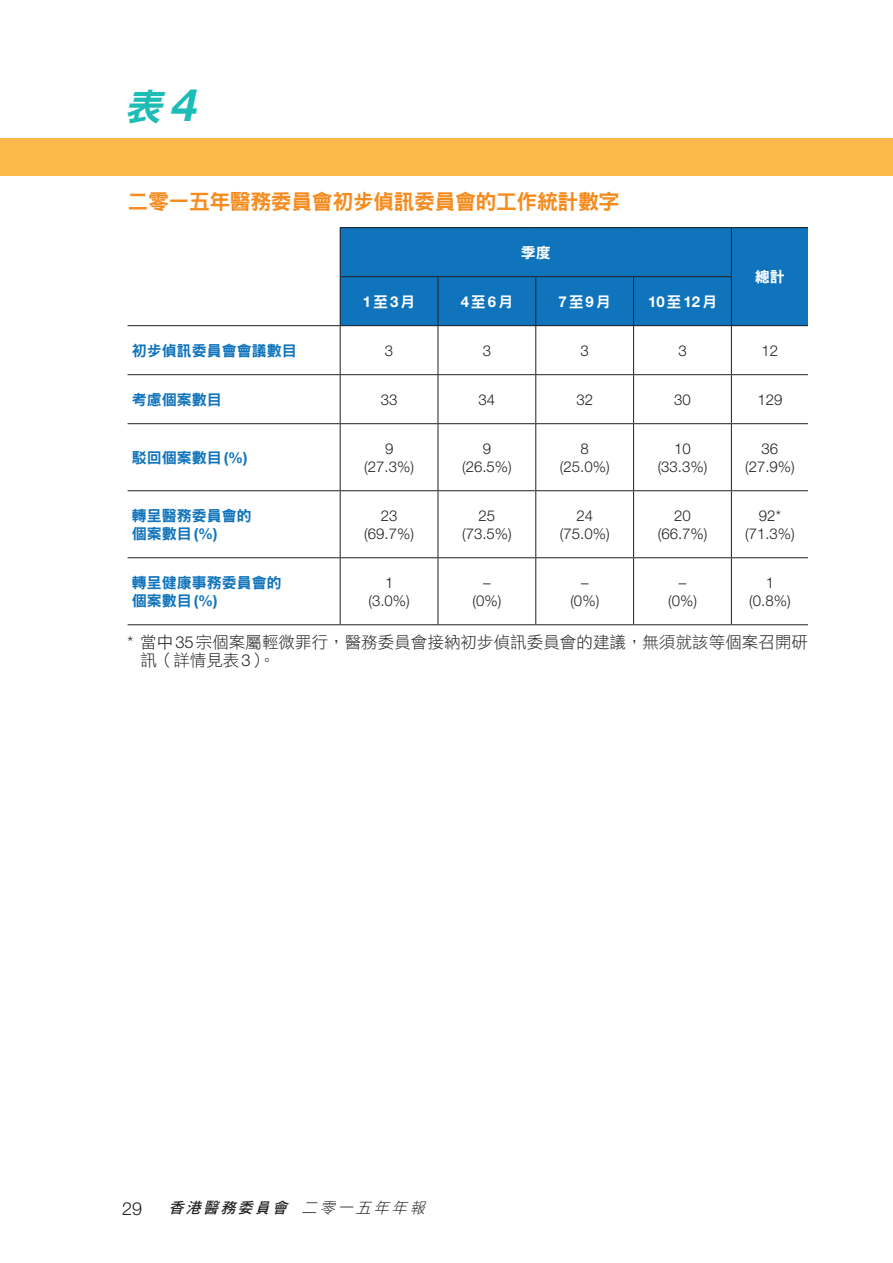
<style>
.page{position:relative;width:893px;height:1263px;background:#fff}
.page>*{position:absolute;margin:0;border:0;box-sizing:border-box;transform-origin:0 0}
.t1{font:italic 700 45px "Helvetica Neue LT Std";color:#1dbcb6}
.t2{font:italic 37.5px "DF Hei HK W9";color:#1dbcb6}
.t3{font:21px "DF Hei HK W9";letter-spacing:-.025em;color:#f68c1f}
.t4{font:300 18px "Helvetica Neue LT Std";color:#231f20}
.t5{font:16.5px/18px "DF Hei HK W3";letter-spacing:.005em;color:#231f20}
.t6{font:300 15px/18px "Helvetica Neue LT Std";color:#231f20;text-align:center}
.t7{font:15px/18px "DF Hei HK W9";color:#1074bc}
.t8{font:700 15px "Helvetica Neue LT Std";color:#fff}
.t9{font:italic 15px "DF Hei HK W3";color:#231f20}
.t10{font:italic 15px "DF Hei HK W7";color:#231f20}
.t11{font:15px "DF Hei HK W9";color:#fff}
.s1{font-family:"DF Hei HK W9";font-weight:400}
.s2{font-family:"Helvetica Neue LT Std";font-weight:700}
.s3{font-family:"Helvetica Neue LT Std";font-weight:300}
</style>
<div class="page">
<div style="left:340px;top:228px;width:391px;height:49px;background:#1074bc"></div>
<div style="left:731px;top:228px;width:77px;height:98px;background:#1074bc"></div>
<div style="left:340px;top:277px;width:98px;height:49px;background:#1074bc"></div>
<div style="left:438px;top:277px;width:98px;height:49px;background:#1074bc"></div>
<div style="left:536px;top:277px;width:98px;height:49px;background:#1074bc"></div>
<div style="left:634px;top:277px;width:97px;height:49px;background:#1074bc"></div>
<hr style="left:128px;top:374px;width:212px;height:1px;background:#231f20">
<hr style="left:340px;top:374px;width:98px;height:1px;background:#231f20">
<hr style="left:438px;top:374px;width:98px;height:1px;background:#231f20">
<hr style="left:536px;top:374px;width:98px;height:1px;background:#231f20">
<hr style="left:634px;top:374px;width:97px;height:1px;background:#231f20">
<hr style="left:731px;top:374px;width:77px;height:1px;background:#231f20">
<hr style="left:340px;top:228px;width:1px;height:48px;background:#231f20">
<hr style="left:340px;top:277px;width:1px;height:48px;background:#231f20">
<hr style="left:340px;top:326px;width:1px;height:48px;background:#231f20">
<hr style="left:340px;top:375px;width:1px;height:48px;background:#231f20">
<hr style="left:340px;top:276px;width:98px;height:1px;background:#231f20">
<hr style="left:438px;top:276px;width:98px;height:1px;background:#231f20">
<hr style="left:536px;top:276px;width:98px;height:1px;background:#231f20">
<hr style="left:634px;top:276px;width:98px;height:1px;background:#231f20">
<hr style="left:731px;top:228px;width:1px;height:48px;background:#231f20">
<hr style="left:731px;top:277px;width:1px;height:48px;background:#231f20">
<hr style="left:731px;top:326px;width:1px;height:48px;background:#231f20">
<hr style="left:731px;top:375px;width:1px;height:48px;background:#231f20">
<hr style="left:438px;top:277px;width:1px;height:48px;background:#231f20">
<hr style="left:535px;top:277px;width:1px;height:48px;background:#231f20">
<hr style="left:633px;top:277px;width:1px;height:48px;background:#231f20">
<hr style="left:438px;top:326px;width:1px;height:48px;background:#231f20">
<hr style="left:535px;top:326px;width:1px;height:48px;background:#231f20">
<hr style="left:633px;top:326px;width:1px;height:48px;background:#231f20">
<hr style="left:438px;top:375px;width:1px;height:48px;background:#231f20">
<hr style="left:535px;top:375px;width:1px;height:48px;background:#231f20">
<hr style="left:633px;top:375px;width:1px;height:48px;background:#231f20">
<hr style="left:128px;top:325px;width:212px;height:1px;background:#231f20">
<hr style="left:731px;top:325px;width:77px;height:1px;background:#231f20">
<hr style="left:340px;top:325px;width:98px;height:1px;background:#231f20">
<hr style="left:438px;top:325px;width:98px;height:1px;background:#231f20">
<hr style="left:536px;top:325px;width:98px;height:1px;background:#231f20">
<hr style="left:634px;top:325px;width:97px;height:1px;background:#231f20">
<hr style="left:128px;top:423px;width:212px;height:1px;background:#231f20">
<hr style="left:340px;top:423px;width:98px;height:1px;background:#231f20">
<hr style="left:340px;top:424px;width:1px;height:66px;background:#231f20">
<hr style="left:438px;top:423px;width:98px;height:1px;background:#231f20">
<hr style="left:438px;top:424px;width:1px;height:66px;background:#231f20">
<hr style="left:536px;top:423px;width:98px;height:1px;background:#231f20">
<hr style="left:535px;top:424px;width:1px;height:66px;background:#231f20">
<hr style="left:634px;top:423px;width:97px;height:1px;background:#231f20">
<hr style="left:633px;top:424px;width:1px;height:66px;background:#231f20">
<hr style="left:731px;top:423px;width:77px;height:1px;background:#231f20">
<hr style="left:731px;top:424px;width:1px;height:66px;background:#231f20">
<hr style="left:128px;top:490px;width:212px;height:1px;background:#231f20">
<hr style="left:340px;top:490px;width:98px;height:1px;background:#231f20">
<hr style="left:340px;top:491px;width:1px;height:66px;background:#231f20">
<hr style="left:438px;top:490px;width:98px;height:1px;background:#231f20">
<hr style="left:438px;top:491px;width:1px;height:66px;background:#231f20">
<hr style="left:536px;top:490px;width:98px;height:1px;background:#231f20">
<hr style="left:535px;top:491px;width:1px;height:66px;background:#231f20">
<hr style="left:634px;top:490px;width:97px;height:1px;background:#231f20">
<hr style="left:633px;top:491px;width:1px;height:66px;background:#231f20">
<hr style="left:731px;top:490px;width:77px;height:1px;background:#231f20">
<hr style="left:731px;top:491px;width:1px;height:66px;background:#231f20">
<hr style="left:340px;top:557px;width:98px;height:1px;background:#231f20">
<hr style="left:128px;top:557px;width:212px;height:1px;background:#231f20">
<hr style="left:340px;top:558px;width:1px;height:66px;background:#231f20">
<hr style="left:438px;top:557px;width:98px;height:1px;background:#231f20">
<hr style="left:438px;top:558px;width:1px;height:66px;background:#231f20">
<hr style="left:536px;top:557px;width:98px;height:1px;background:#231f20">
<hr style="left:535px;top:558px;width:1px;height:66px;background:#231f20">
<hr style="left:634px;top:557px;width:97px;height:1px;background:#231f20">
<hr style="left:633px;top:558px;width:1px;height:66px;background:#231f20">
<hr style="left:731px;top:557px;width:77px;height:1px;background:#231f20">
<hr style="left:731px;top:558px;width:1px;height:66px;background:#231f20">
<hr style="left:128px;top:624px;width:212px;height:1px;background:#231f20">
<hr style="left:340px;top:624px;width:98px;height:1px;background:#231f20">
<hr style="left:438px;top:624px;width:98px;height:1px;background:#231f20">
<hr style="left:536px;top:624px;width:98px;height:1px;background:#231f20">
<hr style="left:634px;top:624px;width:97px;height:1px;background:#231f20">
<hr style="left:731px;top:624px;width:77px;height:1px;background:#231f20">
<hr style="left:340px;top:227px;width:98px;height:1px;background:#231f20">
<hr style="left:438px;top:227px;width:98px;height:1px;background:#231f20">
<hr style="left:536px;top:227px;width:98px;height:1px;background:#231f20">
<hr style="left:634px;top:227px;width:97px;height:1px;background:#231f20">
<hr style="left:731px;top:227px;width:77px;height:1px;background:#231f20">
<div style="left:0;top:138px;width:893px;height:37px;background:#fcb94b"></div>
<h1 class="t2" style="left:124px;top:86px;width:50px">表</h1>
<h1 class="t1" style="left:173px;top:77px;width:27px">4</h1>
<h2 class="t3" style="left:128px;top:190px;width:493px">二零一五年醫務委員會初步偵訊委員會的工作統計數字</h2>
<p class="t11" style="left:521px;top:244px;width:31px">季度</p>
<p class="t11" style="left:755px;top:269px;width:31px">總計</p>
<p class="t8" style="left:363px;top:292px;width:54px">1<span class="s1">至</span>3<span class="s1">月</span></p>
<p class="t8" style="left:461px;top:292px;width:54px">4<span class="s1">至</span>6<span class="s1">月</span></p>
<p class="t8" style="left:559px;top:292px;width:54px">7<span class="s1">至</span>9<span class="s1">月</span></p>
<p class="t8" style="left:648px;top:292px;width:70px">10<span class="s1">至</span>12<span class="s1">月</span></p>
<p class="t7" style="left:132px;top:341px;width:166px">初步偵訊委員會會議數目</p>
<p class="t6" style="left:385px;top:341px;width:10px">3</p>
<p class="t6" style="left:483px;top:341px;width:10px">3</p>
<p class="t6" style="left:581px;top:341px;width:10px">3</p>
<p class="t6" style="left:678px;top:341px;width:10px">3</p>
<p class="t6" style="left:761px;top:341px;width:18px">12</p>
<p class="t7" style="left:132px;top:390px;width:91px">考慮個案數目</p>
<p class="t6" style="left:381px;top:390px;width:18px">33</p>
<p class="t6" style="left:479px;top:390px;width:18px">34</p>
<p class="t6" style="left:576px;top:390px;width:18px">32</p>
<p class="t6" style="left:674px;top:390px;width:18px">30</p>
<p class="t6" style="left:757px;top:390px;width:27px">129</p>
<p class="t7" style="left:132px;top:448px;width:117px">駁回個案數目 <span class="s2">%) (</span></p>
<p class="t6" style="left:385px;top:439px;width:10px">9</p>
<p class="t6" style="left:364px;top:457px;width:51px">)27.3%(</p>
<p class="t6" style="left:462px;top:439px;width:51px">9 )26.5%(</p>
<p class="t6" style="left:560px;top:439px;width:51px">8 )25.0%(</p>
<p class="t6" style="left:658px;top:439px;width:51px">10 )33.3%(</p>
<p class="t6" style="left:745px;top:439px;width:51px">36 )27.9%(</p>
<p class="t7" style="left:132px;top:506px;width:121px">轉呈醫務委員會的個案數目 <span class="s2">%) (</span></p>
<p class="t6" style="left:364px;top:506px;width:51px">23 )69.7%(</p>
<p class="t6" style="left:462px;top:506px;width:51px">25 )73.5%(</p>
<p class="t6" style="left:560px;top:506px;width:51px">24 )75.0%(</p>
<p class="t6" style="left:658px;top:506px;width:51px">20 )66.7%(</p>
<p class="t6" style="left:745px;top:506px;width:51px">92* )71.3%(</p>
<p class="t7" style="left:132px;top:573px;width:151px">轉呈健康事務委員會的個案數目 <span class="s2">%) (</span></p>
<p class="t6" style="left:368px;top:573px;width:43px">1 )3.0%(</p>
<p class="t6" style="left:473px;top:573px;width:30px">– )0%(</p>
<p class="t6" style="left:570px;top:573px;width:30px">– )0%(</p>
<p class="t6" style="left:668px;top:573px;width:30px">– )0%(</p>
<p class="t6" style="left:749px;top:573px;width:43px">1 )0.8%(</p>
<p class="t5" style="left:140px;top:633px;width:669px;text-indent:-13px"><span class="s3">*</span> 當中<span class="s3">35</span>宗個案屬輕微罪行，醫務委員會接納初步偵訊委員會的建議，無須就該等個案召開研訊（詳情見表 。(<span class="s3">3</span></p>
<p class="t4" style="left:122px;top:1197px;width:22px">29</p>
<p class="t10" style="left:169px;top:1200px;width:124px">香港醫務委員會</p>
<p class="t9" style="left:302px;top:1200px;width:129px">二零一五年年報</p>
</div>
